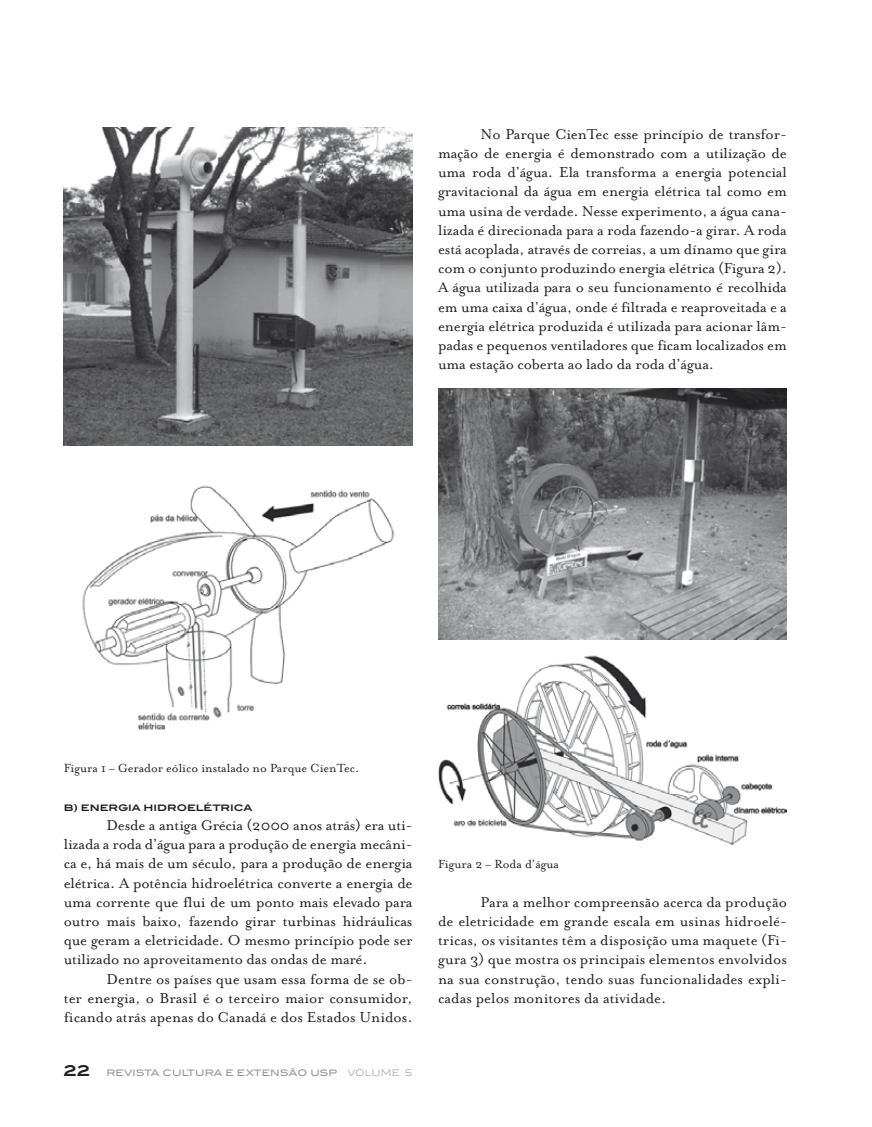
<style>
.page{position:relative;width:872px;height:1127px;background:#fff}
.page>*{position:absolute;margin:0;border:0;box-sizing:border-box;transform-origin:0 0}
.t1{font:16.5px/19.2px "Mrs Eaves Roman";letter-spacing:-.01em;color:#231f20;text-align:justify}
.t2{font:13.5px "Mrs Eaves Roman";color:#231f20}
.t3{font:500 9px "Blair ITC";letter-spacing:.02em;color:#939598}
.t4{font:700 9px "Blair ITC";color:#231f20}
.s1{font-weight:700;font-size:15px;color:#231f20}
.s2{font-weight:300}
</style>
<div class="page">
<img style="left:64px;top:128px;width:348px;height:318px">
<img style="left:82px;top:485px;width:312px;height:245px">
<img style="left:438px;top:388px;width:349px;height:251px">
<img style="left:438px;top:655px;width:349px;height:190px">
<p class="t1" style="left:438px;top:124px;width:350px;text-indent:43px">No Parque CienTec esse princípio de transfor&shy;mação de energia é demonstrado com a utilização de uma roda d’água. Ela transforma a energia potencial gravitacional da água em energia elétrica tal como em uma usina de verdade. Nesse experimento, a água cana&shy;lizada é direcionada para a roda fazendo-a girar. A roda está acoplada, através de correias, a um dínamo que gira com o conjunto produzindo energia elétrica (Figura 2).<br>A água utilizada para o seu funcionamento é recolhida em uma caixa d’água, onde é filtrada e reaproveitada e a energia elétrica produzida é utilizada para acionar lâm&shy;padas e pequenos ventiladores que ficam localizados em uma estação coberta ao lado da roda d’água.</p>
<p class="t2" style="left:64px;top:761px;width:297px">Figura 1 – Gerador eólico instalado no Parque CienTec.</p>
<p class="t4" style="left:64px;top:802px;width:190px">B) ENERGIA HIDROELÉTRICA</p>
<p class="t1" style="left:64px;top:816px;width:350px;text-indent:43px">Desde a antiga Grécia (2000 anos atrás) era uti&shy;lizada a roda d’água para a produção de energia mecâni&shy;ca e, há mais de um século, para a produção de energia elétrica. A potência hidroelétrica converte a energia de uma corrente que flui de um ponto mais elevado para outro mais baixo, fazendo girar turbinas hidráulicas que geram a eletricidade. O mesmo princípio pode ser utilizado no aproveitamento das ondas de maré.</p>
<p class="t1" style="left:64px;top:969px;width:350px;text-indent:43px">Dentre os países que usam essa forma de se ob&shy;ter energia, o Brasil é o terceiro maior consumidor, ficando atrás apenas do Canadá e dos Estados Unidos.</p>
<p class="t3" style="left:64px;top:1067px;width:350px"><span class="s1">22</span> REVISTA CULTURA E EXTENSÃO USP <span class="s2">VOLUME 5</span></p>
<p class="t2" style="left:438px;top:857px;width:122px">Figura 2 – Roda d’água</p>
<p class="t1" style="left:438px;top:892px;width:350px;text-indent:43px">Para a melhor compreensão acerca da produção de eletricidade em grande escala em usinas hidroelé&shy;tricas, os visitantes têm a disposição uma maquete (Fi&shy;gura 3) que mostra os principais elementos envolvidos na sua construção, tendo suas funcionalidades expli&shy;cadas pelos monitores da atividade.</p>
</div>
